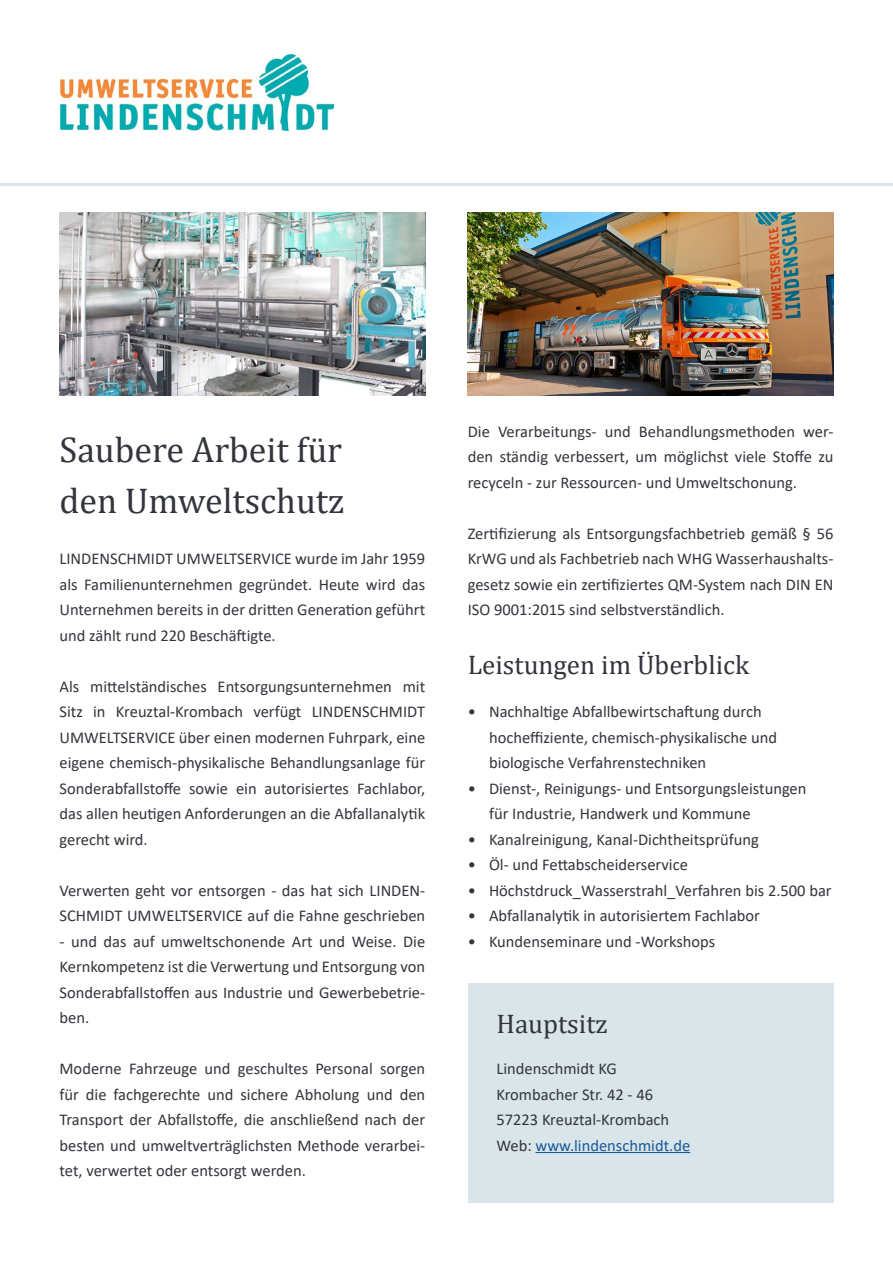
<style>
.page{position:relative;width:893px;height:1263px;background:#fff}
.page>*{position:absolute;margin:0;border:0;box-sizing:border-box;transform-origin:0 0}
.t1{font:36px/51px "Cambria";color:#32353c}
.t2{font:27px "Cambria";color:#32353c}
.t3{font:16.5px/25.5px "Calibri";color:#32353c;text-align:justify}
.s1{color:#165b9a}
</style>
<div class="page">
<hr style="left:0;top:183px;width:893px;height:3px;background:#dae5e9">
<img style="left:60px;top:212px;width:365px;height:183px">
<img style="left:61px;top:54px;width:273px;height:76px">
<div style="left:468px;top:983px;width:365px;height:220px;background:#dae5e9"></div>
<hr style="left:536px;top:1152px;width:154px;height:1px;background:#165b9a">
<img style="left:468px;top:212px;width:365px;height:183px">
<h1 class="t1" style="left:60px;top:424px;width:286px">Saubere Arbeit für den Umweltschutz</h1>
<p class="t3" style="left:60px;top:545px;width:367px">LINDENSCHMIDT UMWELTSERVICE wurde im Jahr 1959 als Familienunternehmen gegründet. Heute wird das Unternehmen bereits in der dritten Generation geführt und zählt rund 220 Beschäftigte.</p>
<p class="t3" style="left:60px;top:673px;width:367px">Als mittelständisches Entsorgungsunternehmen mit Sitz in Kreuztal-Krombach verfügt LINDENSCHMIDT UMWELTSERVICE über einen modernen Fuhrpark, eine eigene chemisch-physikalische Behandlungsanlage für Sonderabfallstoffe sowie ein autorisiertes Fachlabor, das allen heutigen Anforderungen an die Abfallanalytik gerecht wird.</p>
<p class="t3" style="left:60px;top:877px;width:367px">Verwerten geht vor entsorgen - das hat sich LINDEN-<br>SCHMIDT UMWELTSERVICE auf die Fahne geschrieben</p>
<p class="t3" style="left:60px;top:928px;width:367px">- und das auf umweltschonende Art und Weise. Die Kernkompetenz ist die Verwertung und Entsorgung von Sonderabfallstoffen aus Industrie und Gewerbebetrie&shy;ben.</p>
<p class="t3" style="left:60px;top:1055px;width:367px">Moderne Fahrzeuge und geschultes Personal sorgen für die fachgerechte und sichere Abholung und den Transport der Abfallstoffe, die anschließend nach der besten und umweltverträglichsten Methode verarbei&shy;tet, verwertet oder entsorgt werden.</p>
<p class="t3" style="left:468px;top:418px;width:367px">Die Verarbeitungs- und Behandlungsmethoden wer&shy;den ständig verbessert, um möglichst viele Stoffe zu recyceln - zur Ressourcen- und Umweltschonung.</p>
<p class="t3" style="left:468px;top:520px;width:367px">Zertifizierung als Entsorgungsfachbetrieb gemäß § 56<br>KrWG und als Fachbetrieb nach WHG Wasserhaushalts&shy;gesetz sowie ein zertifiziertes QM-System nach DIN EN ISO 9001:2015 sind selbstverständlich.</p>
<h2 class="t2" style="left:468px;top:649px;width:283px">Leistungen im Überblick</h2>
<p class="t3" style="left:489px;top:698px;width:290px;text-align:left;text-indent:-21px">• Nachhaltige Abfallbewirtschaftung durch hocheffiziente, chemisch-physikalische und biologische Verfahrenstechniken</p>
<p class="t3" style="left:489px;top:775px;width:319px;text-indent:-21px">• Dienst-, Reinigungs- und Entsorgungsleistungen für Industrie, Handwerk und Kommune</p>
<p class="t3" style="left:468px;top:826px;width:293px">• Kanalreinigung, Kanal-Dichtheitsprüfung</p>
<p class="t3" style="left:468px;top:851px;width:222px">• Öl- und Fettabscheiderservice</p>
<p class="t3" style="left:468px;top:877px;width:365px">• Höchstdruck_Wasserstrahl_Verfahren bis 2.500 bar</p>
<p class="t3" style="left:468px;top:902px;width:294px">• Abfallanalytik in autorisiertem Fachlabor</p>
<p class="t3" style="left:468px;top:928px;width:249px">• Kundenseminare und -Workshops</p>
<h2 class="t2" style="left:496px;top:1008px;width:113px">Hauptsitz</h2>
<p class="t3" style="left:496px;top:1055px;width:195px;text-align:left">Lindenschmidt KG<br>Krombacher Str. 42 - 46<br>57223 Kreuztal-Krombach<br>Web: <span class="s1">www.lindenschmidt.de</span></p>
</div>
